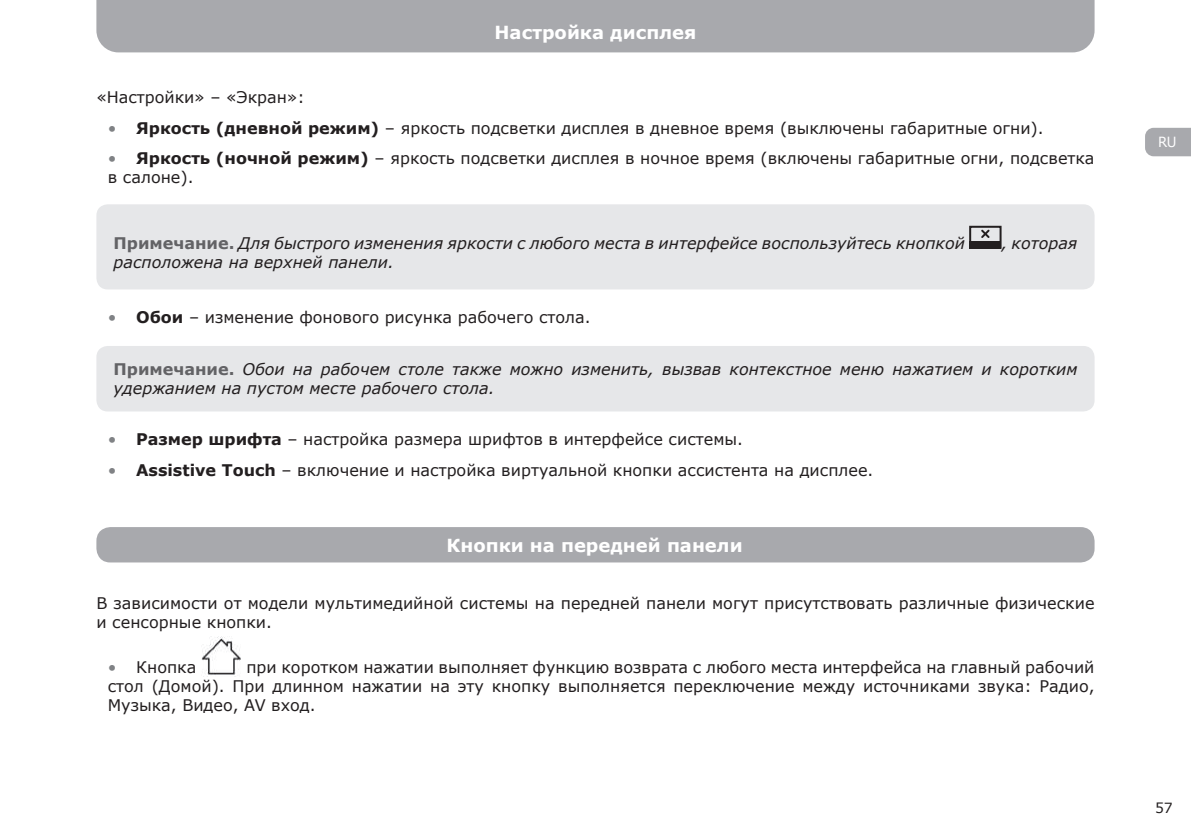
<style>
.page{position:relative;width:1191px;height:840px;background:#fff}
.page>*{position:absolute;margin:0;border:0;box-sizing:border-box;transform-origin:0 0}
.t1{font:700 18px "Verdana";color:#fff}
.t2{font:16px/19.2px "Verdana";color:#231f20}
.t3{font:italic 16px/19.2px "Verdana";color:#231f20}
.t4{font:14px "Verdana";color:#231f20}
.t5{font:14px "Verdana";color:#fff;scale:.95 1}
.s1{color:#808285}
.s2{font-weight:700}
.s3{font-weight:700;font-style:normal;color:#636366}
</style>
<div class="page">
<svg style="left:1145px;top:128px;width:46px;height:28px"></svg>
<div style="left:96px;top:0;width:998px;height:52px;background:#a8a9ad"></div>
<img style="left:202px;top:636px;width:39px;height:39px">
<div style="left:96px;top:204px;width:998px;height:85px;background:#e6e7e9;border-radius:11px"></div>
<div style="left:969px;top:226px;width:32px;height:22px;border:2px solid #231f20"></div>
<div style="left:969px;top:241px;width:32px;height:7px;background:#231f20"></div>
<svg style="left:979px;top:228px;width:12px;height:10px"></svg>
<div style="left:96px;top:346px;width:998px;height:65px;background:#e6e7e9;border-radius:11px"></div>
<div style="left:96px;top:527px;width:998px;height:35px;background:#a8a9ad;border-radius:14px"></div>
<p class="t1" style="left:494px;top:21px;width:203px">Настройка дисплея</p>
<p class="t2" style="left:96px;top:87px;width:210px">«Настройки» – «Экран»:</p>
<p class="t2" style="left:108px;top:118px;width:937px"><span class="s1">•</span> <span class="s2">Яркость (дневной режим)</span> – яркость подсветки дисплея в дневное время (выключены габаритные огни).</p>
<p class="t2" style="left:108px;top:148px;width:988px"><span class="s1">•</span> <span class="s2">Яркость (ночной режим)</span> – яркость подсветки дисплея в ночное время (включены габаритные огни, подсветка в салоне).</p>
<p class="t3" style="left:113px;top:233px;width:853px"><span class="s3">Примечание.</span> Для быстрого изменения яркости с любого места в интерфейсе воспользуйтесь кнопкой</p>
<p class="t3" style="left:1001px;top:233px;width:77px">, которая</p>
<p class="t3" style="left:113px;top:252px;width:282px">расположена на верхней панели.</p>
<p class="t2" style="left:108px;top:306px;width:484px"><span class="s1">•</span> <span class="s2">Обои</span> – изменение фонового рисунка рабочего стола.</p>
<p class="t3" style="left:113px;top:359px;width:965px"><span class="s3">Примечание.</span> Обои на рабочем столе также можно изменить, вызвав контекстное меню нажатием и коротким удержанием на пустом месте рабочего стола.</p>
<p class="t2" style="left:108px;top:429px;width:637px"><span class="s1">•</span> <span class="s2">Размер шрифта</span> – настройка размера шрифтов в интерфейсе системы.</p>
<p class="t2" style="left:108px;top:459px;width:767px"><span class="s1">•</span> <span class="s2">Assistive Touch</span> – включение и настройка виртуальной кнопки ассистента на дисплее.</p>
<p class="t1" style="left:446px;top:533px;width:298px">Кнопки на передней панели</p>
<p class="t2" style="left:96px;top:592px;width:999px">В зависимости от модели мультимедийной системы на передней панели могут присутствовать различные физические и сенсорные кнопки.</p>
<p class="t2" style="left:108px;top:656px;width:90px"><span class="s1">•</span> Кнопка</p>
<p class="t2" style="left:108px;top:656px;width:988px;text-align:justify;text-indent:139px">при коротком нажатии выполняет функцию возврата с любого места интерфейса на главный рабочий стол (Домой). При длинном нажатии на эту кнопку выполняется переключение между источниками звука: Радио, Музыка, Видео, AV вход.</p>
<p class="t5" style="left:1158px;top:133px;width:21px">RU</p>
<p class="t4" style="left:1155px;top:798px;width:19px">57</p>
</div>
